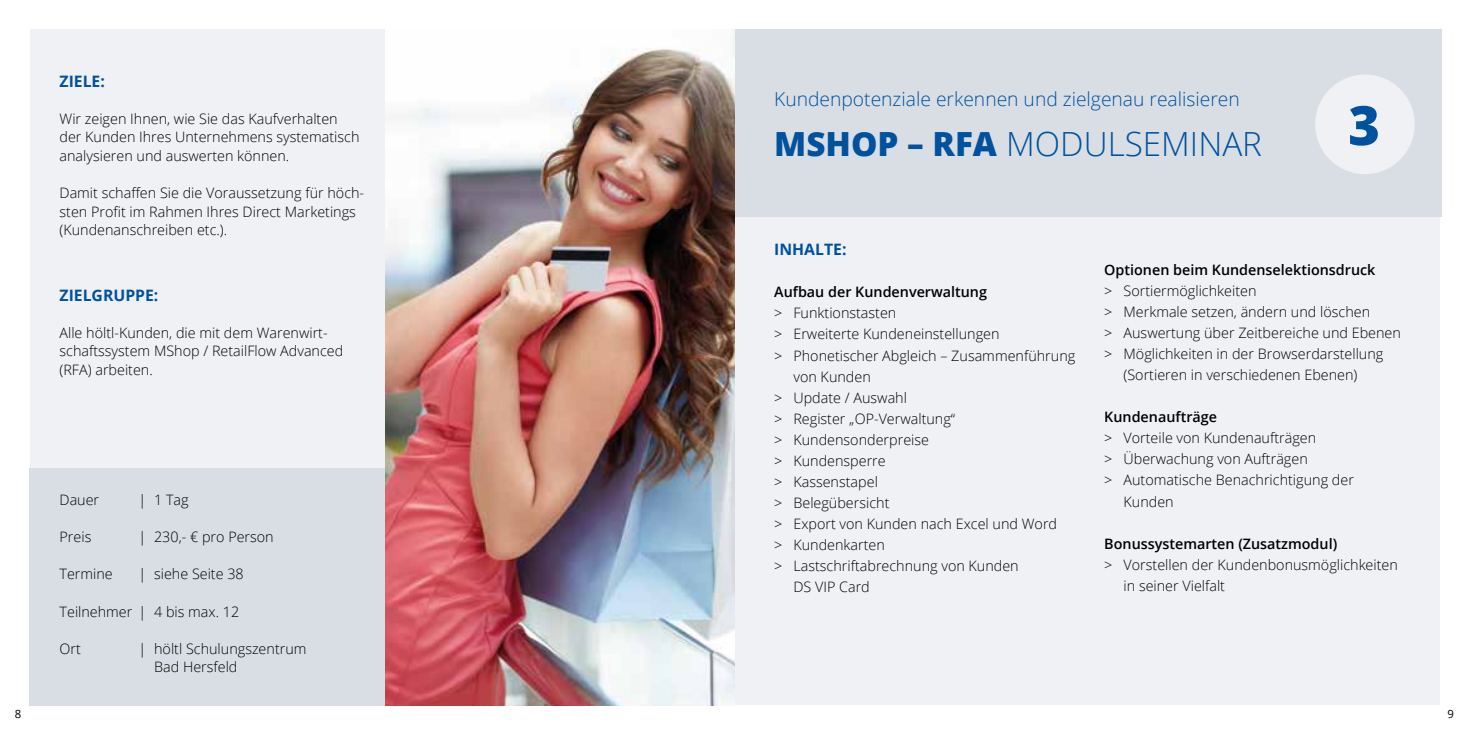
<style>
.page{position:relative;width:1469px;height:735px;background:#fff}
.page>*{position:absolute;margin:0;border:0;box-sizing:border-box;transform-origin:0 0}
.t1{font:800 54.25px "Open Sans";color:#00519e}
.t2{font:300 33.25px "Open Sans";color:#00519e}
.t3{font:300 19.25px "Open Sans";color:#00519e}
.t4{font:700 15.75px "Open Sans";color:#00519e}
.t5{font:300 14.35px/18.6px "Open Sans";color:#000}
.t6{font:600 14.35px "Open Sans";color:#000}
.t7{font:11.38px "Open Sans";color:#000}
.s1{font-weight:800}
</style>
<div class="page">
<div style="left:30px;top:30px;width:1409px;height:674px;background:#eff1f4"></div>
<div style="left:734px;top:30px;width:707px;height:187px;background:#d9dee4"></div>
<div style="left:30px;top:467px;width:704px;height:237px;background:#d9dee4"></div>
<img style="left:386px;top:30px;width:348px;height:674px">
<div style="left:1315px;top:74px;width:99px;height:100px;background:#eff1f4;border-radius:50%"></div>
<p class="t4" style="left:60px;top:70px;width:47px">ZIELE:</p>
<p class="t5" style="left:60px;top:109px;width:301px">Wir zeigen Ihnen, wie Sie das Kaufverhalten der Kunden Ihres Unternehmens systematisch analysieren und auswerten können.</p>
<p class="t5" style="left:60px;top:183px;width:306px">Damit schaffen Sie die Voraussetzung für höch&shy;sten Profit im Rahmen Ihres Direct Marketings (Kundenanschreiben etc.).</p>
<p class="t4" style="left:60px;top:283px;width:100px">ZIELGRUPPE:</p>
<p class="t5" style="left:60px;top:323px;width:285px">Alle höltl-Kunden, die mit dem Warenwirt&shy;schaftssystem MShop / RetailFlow Advanced (RFA) arbeiten.</p>
<p class="t5" style="left:60px;top:490px;width:41px">Dauer</p>
<p class="t5" style="left:138px;top:490px;width:52px">| 1 Tag</p>
<p class="t5" style="left:60px;top:527px;width:33px">Preis</p>
<p class="t5" style="left:138px;top:527px;width:137px">| 230,- € pro Person</p>
<p class="t5" style="left:60px;top:564px;width:55px">Termine</p>
<p class="t5" style="left:138px;top:564px;width:107px">| siehe Seite 38</p>
<p class="t5" style="left:60px;top:601px;width:181px">Teilnehmer | 4 bis max. 12</p>
<p class="t5" style="left:60px;top:638px;width:23px">Ort</p>
<p class="t5" style="left:154px;top:638px;width:154px;text-indent:-16px">| höltl Schulungszentrum<br>Bad Hersfeld</p>
<h3 class="t3" style="left:774px;top:85px;width:467px">Kundenpotenziale erkennen und zielgenau realisieren</h3>
<h2 class="t2" style="left:774px;top:121px;width:489px"><span class="s1">MSHOP – RFA</span> MODULSEMINAR</h2>
<h1 class="t1" style="left:1348px;top:84px;width:33px">3</h1>
<p class="t4" style="left:774px;top:238px;width:74px">INHALTE:</p>
<p class="t6" style="left:774px;top:282px;width:214px">Aufbau der Kundenverwaltung</p>
<p class="t5" style="left:774px;top:303px;width:124px">&gt; Funktionstasten</p>
<p class="t5" style="left:774px;top:324px;width:227px">&gt; Erweiterte Kundeneinstellungen</p>
<p class="t5" style="left:774px;top:345px;width:302px">&gt; Phonetischer Abgleich – Zusammenführung</p>
<p class="t5" style="left:793px;top:366px;width:79px">von Kunden</p>
<p class="t5" style="left:774px;top:387px;width:134px">&gt; Update / Auswahl</p>
<p class="t5" style="left:774px;top:408px;width:182px">&gt; Register „OP-Verwaltung“</p>
<p class="t5" style="left:774px;top:429px;width:156px">&gt; Kundensonderpreise</p>
<p class="t5" style="left:774px;top:450px;width:113px">&gt; Kundensperre</p>
<p class="t5" style="left:774px;top:471px;width:105px">&gt; Kassenstapel</p>
<p class="t5" style="left:774px;top:492px;width:117px">&gt; Belegübersicht</p>
<p class="t5" style="left:774px;top:513px;width:284px">&gt; Export von Kunden nach Excel und Word</p>
<p class="t5" style="left:774px;top:534px;width:112px">&gt; Kundenkarten</p>
<p class="t5" style="left:774px;top:555px;width:246px">&gt; Lastschriftabrechnung von Kunden</p>
<p class="t5" style="left:793px;top:576px;width:78px">DS VIP Card</p>
<p class="t6" style="left:1104px;top:260px;width:273px">Optionen beim Kundenselektionsdruck</p>
<p class="t5" style="left:1104px;top:281px;width:154px">&gt; Sortiermöglichkeiten</p>
<p class="t5" style="left:1104px;top:302px;width:267px">&gt; Merkmale setzen, ändern und löschen</p>
<p class="t5" style="left:1104px;top:323px;width:298px">&gt; Auswertung über Zeitbereiche und Ebenen</p>
<p class="t5" style="left:1104px;top:344px;width:280px">&gt; Möglichkeiten in der Browserdarstellung</p>
<p class="t5" style="left:1123px;top:365px;width:235px">(Sortieren in verschiedenen Ebenen)</p>
<p class="t6" style="left:1104px;top:407px;width:114px">Kundenaufträge</p>
<p class="t5" style="left:1104px;top:428px;width:213px">&gt; Vorteile von Kundenaufträgen</p>
<p class="t5" style="left:1104px;top:449px;width:205px">&gt; Überwachung von Aufträgen</p>
<p class="t5" style="left:1104px;top:470px;width:251px">&gt; Automatische Benachrichtigung der</p>
<p class="t5" style="left:1123px;top:491px;width:52px">Kunden</p>
<p class="t6" style="left:1104px;top:533px;width:234px">Bonussystemarten (Zusatzmodul)</p>
<p class="t5" style="left:1123px;top:553px;width:276px;line-height:21px;text-indent:-19px">&gt; Vorstellen der Kundenbonusmöglichkeiten in seiner Vielfalt</p>
<p class="t7" style="left:15px;top:706px;width:8px">8</p>
<p class="t7" style="left:1447px;top:706px;width:8px">9</p>
</div>
